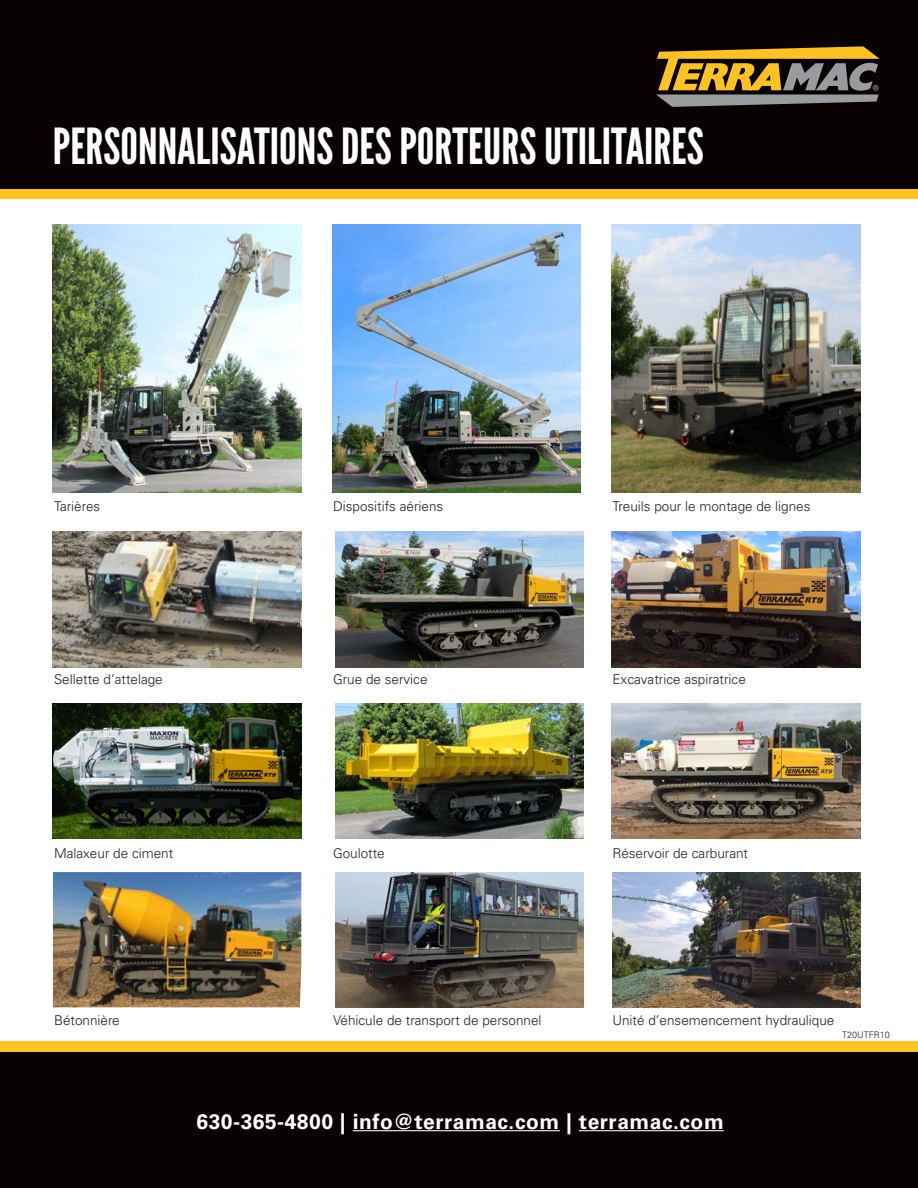
<style>
.page{position:relative;width:918px;height:1188px;background:#fff}
.page>*{position:absolute;margin:0;border:0;box-sizing:border-box;transform-origin:0 0}
.t1{font:49.65px "League Gothic";color:#fff}
.t2{font:21px "Univers LT 65 Bd";letter-spacing:.025em;color:#fff}
.t3{font:13.5px "Univers LT 45 Lt";color:#231f20}
.t4{font:9px "Univers LT 45 Lt";color:#231f20}
</style>
<div class="page">
<div style="left:0;top:188px;width:918px;height:11px;background:#fec221"></div>
<div style="left:0;top:0;width:918px;height:188px;background:#080302"></div>
<svg style="left:656px;top:46px;width:224px;height:61px"></svg>
<img style="left:612px;top:872px;width:249px;height:135px">
<img style="left:53px;top:532px;width:248px;height:135px">
<img style="left:53px;top:703px;width:248px;height:135px">
<img style="left:53px;top:872px;width:248px;height:135px">
<img style="left:335px;top:703px;width:249px;height:135px">
<img style="left:612px;top:703px;width:248px;height:135px">
<img style="left:335px;top:532px;width:249px;height:135px">
<img style="left:612px;top:532px;width:248px;height:135px">
<img style="left:612px;top:225px;width:248px;height:268px">
<img style="left:335px;top:872px;width:249px;height:135px">
<img style="left:332px;top:225px;width:249px;height:268px">
<img style="left:53px;top:225px;width:248px;height:268px">
<div style="left:0;top:1042px;width:918px;height:10px;background:#fec221"></div>
<div style="left:0;top:1052px;width:918px;height:136px;background:#080302"></div>
<hr style="left:353px;top:1130px;width:207px;height:1px;background:#fff">
<hr style="left:579px;top:1130px;width:145px;height:1px;background:#fff">
<p class="t1" style="left:53px;top:117px;width:652px">PERSONNALISATIONS DES PORTEURS UTILITAIRES</p>
<p class="t3" style="left:54px;top:498px;width:48px">Tarières</p>
<p class="t3" style="left:54px;top:671px;width:110px">Sellette d’attelage</p>
<p class="t3" style="left:333px;top:498px;width:112px">Dispositifs aériens</p>
<p class="t3" style="left:333px;top:671px;width:96px">Grue de service</p>
<p class="t3" style="left:612px;top:498px;width:200px">Treuils pour le montage de lignes</p>
<p class="t3" style="left:612px;top:671px;width:135px">Excavatrice aspiratrice</p>
<p class="t3" style="left:54px;top:845px;width:121px">Malaxeur de ciment</p>
<p class="t3" style="left:333px;top:845px;width:53px">Goulotte</p>
<p class="t3" style="left:612px;top:845px;width:137px">Réservoir de carburant</p>
<p class="t3" style="left:54px;top:1012px;width:67px">Bétonnière</p>
<p class="t3" style="left:333px;top:1012px;width:210px">Véhicule de transport de personnel</p>
<p class="t3" style="left:612px;top:1012px;width:224px">Unité d’ensemencement hydraulique</p>
<p class="t4" style="left:842px;top:1029px;width:49px">T20UTFR10</p>
<p class="t2" style="left:197px;top:1109px;width:529px">630-365-4800 | info@terramac.com | terramac.com</p>
</div>
